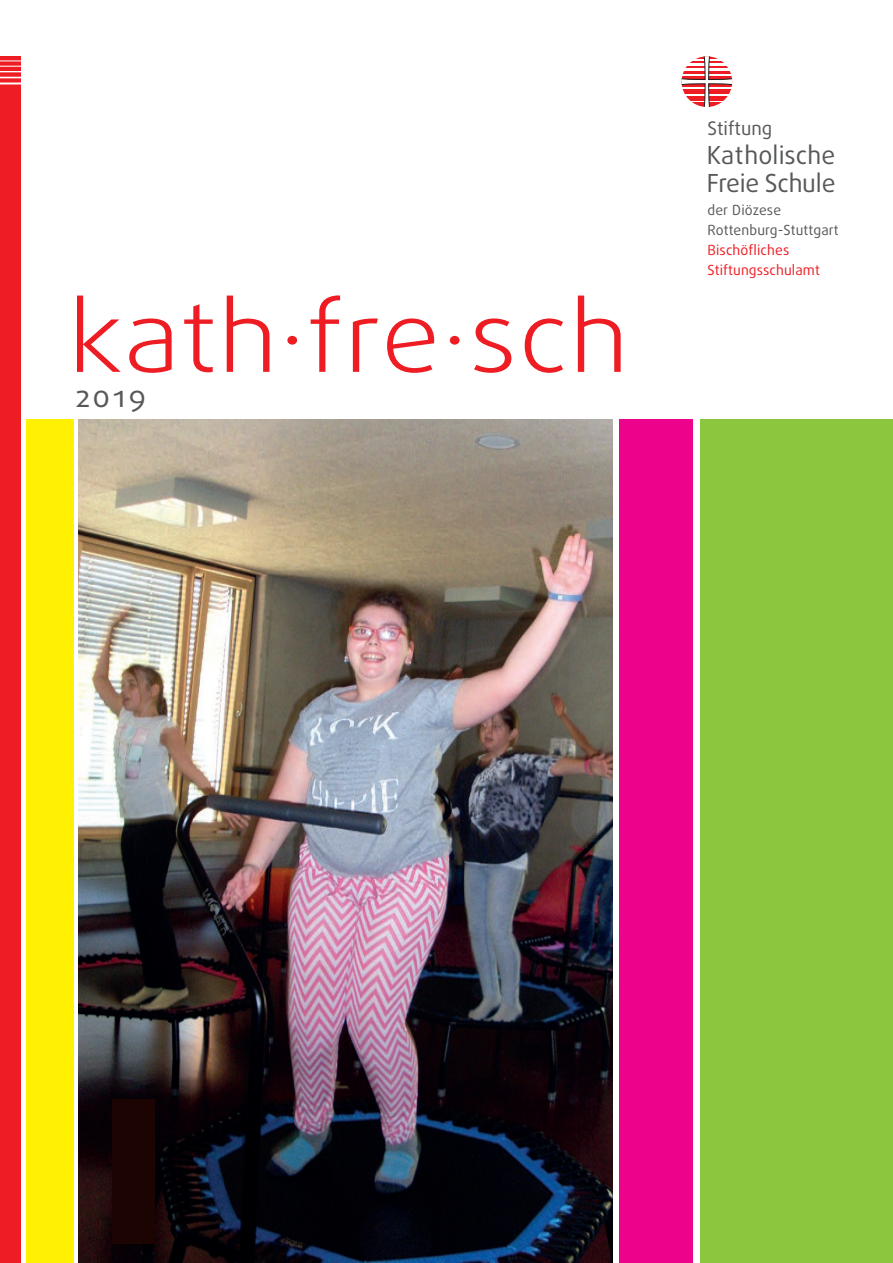
<style>
.page{position:relative;width:893px;height:1263px;background:#fff}
.page>*{position:absolute;margin:0;border:0;box-sizing:border-box;transform-origin:0 0}
.t1{font:300 97.2px "Daxline";letter-spacing:.01em;color:#ee1d23;scale:1.11 1}
.t2{font:30px "Daxline SC";color:#57585a}
.t3{font:24.9px/28.3px "Daxline";color:#57585a}
.t4{font:18.75px "Daxline";color:#57585a}
.t5{font:13.95px/19.8px "Daxline";letter-spacing:.01em;color:#57585a}
.t6{font:13.95px/19.8px "Daxline";letter-spacing:.01em;color:#ee1d23}
</style>
<div class="page">
<div style="left:619px;top:420px;width:73px;height:843px;background:#ed028c"></div>
<div style="left:700px;top:420px;width:193px;height:843px;background:#8bc63e"></div>
<div style="left:26px;top:420px;width:48px;height:843px;background:#fff101"></div>
<svg style="left:681px;top:56px;width:51px;height:51px"></svg>
<div style="left:0;top:56px;width:21px;height:1207px;background:#ee1d23"></div>
<svg style="left:0;top:61px;width:21px;height:23px"></svg>
<img style="left:79px;top:420px;width:533px;height:843px">
<div style="left:113px;top:1099px;width:42px;height:145px;background:#1c0402"></div>
<h1 class="t1" style="left:68px;top:277px;width:507px">kath∧fre∧sch</h1>
<h2 class="t2" style="left:74px;top:378px;width:74px">2019</h2>
<h3 class="t4" style="left:708px;top:117px;width:66px">Stiftung</h3>
<h3 class="t3" style="left:707px;top:141px;width:130px">Katholische<br>Freie Schule</h3>
<p class="t5" style="left:707px;top:200px;width:133px">der Diözese<br>Rottenburg-Stuttgart</p>
<p class="t6" style="left:707px;top:240px;width:114px">Bischöfliches<br>Stiftungsschulamt</p>
</div>
